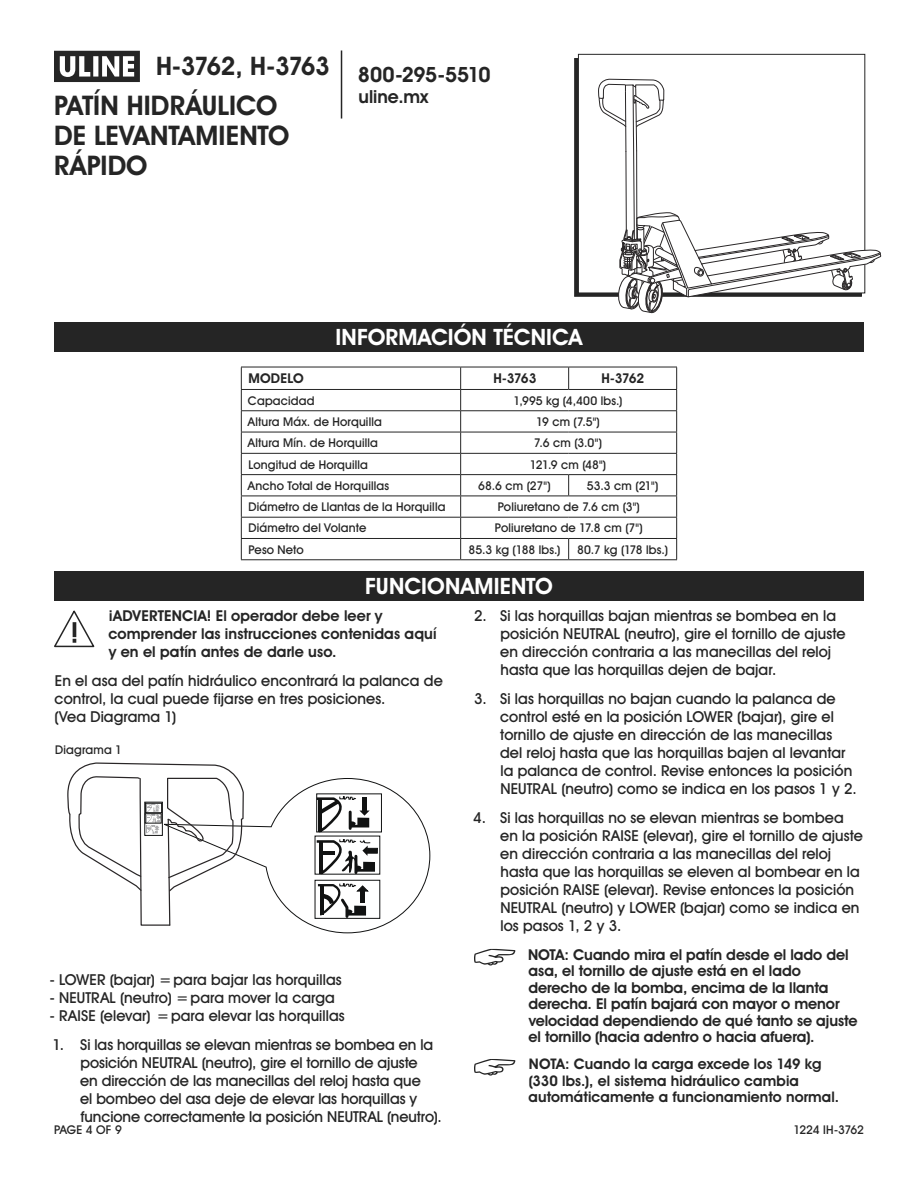
<style>
.page{position:relative;width:918px;height:1188px;background:#fff}
.page>*{position:absolute;margin:0;border:0;box-sizing:border-box;transform-origin:0 0}
.t1{font:700 27px/30px "Uline Two Knine";letter-spacing:.005em;color:#252525}
.t2{font:700 25.5px "Uline Two Knine";letter-spacing:-.075em;color:#252525}
.t3{font:700 22.5px "Uline Two Knine";letter-spacing:.005em;color:#fff}
.t4{font:700 21px "Uline Two Knine";letter-spacing:-.02em;color:#252525}
.t5{font:700 18px "Uline Two Knine";color:#252525}
.t6{font:15px/18px "Uline Two Knine";letter-spacing:.005em;color:#252525}
.t7{font:700 15px/16.5px "Uline Two Knine";color:#252525}
.t8{font:700 14.7px/16.5px "Uline Two Knine";letter-spacing:.005em;color:#252525}
.t9{font:700 13.5px "Uline Two Knine";letter-spacing:-.015em;color:#252525}
.t10{font:12px "Uline Two Knine";letter-spacing:.015em;color:#252525}
.t11{font:12px "Uline Two Knine";letter-spacing:-.005em;color:#252525}
.t12{font:12px "Uline Two Knine";letter-spacing:-.02em;color:#252525}
</style>
<div class="page">
<hr style="left:341px;top:50px;width:1px;height:69px;background:#252525">
<svg style="left:54px;top:51px;width:86px;height:31px"></svg>
<svg style="left:54px;top:610px;width:40px;height:37px"></svg>
<svg style="left:474px;top:949px;width:41px;height:17px"></svg>
<svg style="left:474px;top:1059px;width:41px;height:17px"></svg>
<div style="left:54px;top:571px;width:810px;height:30px;background:#252525"></div>
<div style="left:54px;top:322px;width:810px;height:30px;background:#252525"></div>
<svg style="left:67px;top:763px;width:364px;height:171px"></svg>
<svg style="left:598px;top:79px;width:284px;height:234px"></svg>
<hr style="left:241px;top:367px;width:220px;height:1px;background:#252525">
<hr style="left:461px;top:367px;width:108px;height:1px;background:#252525">
<hr style="left:569px;top:367px;width:108px;height:1px;background:#252525">
<svg style="left:568px;top:367px;width:1px;height:22px"></svg>
<hr style="left:241px;top:389px;width:220px;height:1px;background:#252525">
<hr style="left:461px;top:389px;width:108px;height:1px;background:#252525">
<hr style="left:569px;top:389px;width:108px;height:1px;background:#252525">
<hr style="left:241px;top:410px;width:220px;height:1px;background:#252525">
<hr style="left:461px;top:410px;width:108px;height:1px;background:#252525">
<hr style="left:569px;top:410px;width:108px;height:1px;background:#252525">
<hr style="left:241px;top:432px;width:220px;height:1px;background:#252525">
<hr style="left:461px;top:432px;width:108px;height:1px;background:#252525">
<hr style="left:569px;top:432px;width:108px;height:1px;background:#252525">
<hr style="left:241px;top:453px;width:220px;height:1px;background:#252525">
<hr style="left:461px;top:453px;width:108px;height:1px;background:#252525">
<hr style="left:569px;top:453px;width:108px;height:1px;background:#252525">
<hr style="left:241px;top:474px;width:220px;height:1px;background:#252525">
<hr style="left:461px;top:474px;width:108px;height:1px;background:#252525">
<hr style="left:569px;top:474px;width:108px;height:1px;background:#252525">
<svg style="left:568px;top:475px;width:1px;height:21px"></svg>
<hr style="left:241px;top:496px;width:220px;height:1px;background:#252525">
<hr style="left:461px;top:496px;width:108px;height:1px;background:#252525">
<hr style="left:569px;top:496px;width:108px;height:1px;background:#252525">
<hr style="left:241px;top:517px;width:220px;height:1px;background:#252525">
<hr style="left:461px;top:517px;width:108px;height:1px;background:#252525">
<hr style="left:569px;top:517px;width:108px;height:1px;background:#252525">
<hr style="left:241px;top:538px;width:220px;height:1px;background:#252525">
<svg style="left:241px;top:367px;width:1px;height:192px"></svg>
<hr style="left:461px;top:538px;width:108px;height:1px;background:#252525">
<svg style="left:460px;top:367px;width:1px;height:192px"></svg>
<hr style="left:569px;top:538px;width:108px;height:1px;background:#252525">
<svg style="left:568px;top:539px;width:1px;height:20px"></svg>
<svg style="left:676px;top:367px;width:1px;height:192px"></svg>
<hr style="left:241px;top:559px;width:220px;height:1px;background:#252525">
<hr style="left:461px;top:559px;width:108px;height:1px;background:#252525">
<hr style="left:569px;top:559px;width:108px;height:1px;background:#252525">
<h2 class="t2" style="left:156px;top:51px;width:175px">H-3762, H-3763</h2>
<h1 class="t1" style="left:54px;top:90px;width:237px">PATÍN HIDRÁULICO<br>DE LEVANTAMIENTO<br>RÁPIDO</h1>
<h3 class="t4" style="left:358px;top:62px;width:134px">800-295-5510</h3>
<p class="t5" style="left:359px;top:86px;width:71px">uline.mx</p>
<h3 class="t3" style="left:336px;top:324px;width:248px">INFORMACIÓN TÉCNICA</h3>
<p class="t9" style="left:248px;top:371px;width:57px">MODELO</p>
<p class="t9" style="left:493px;top:371px;width:45px">H-3763</p>
<p class="t9" style="left:601px;top:371px;width:45px">H-3762</p>
<p class="t10" style="left:248px;top:393px;width:68px">Capacidad</p>
<p class="t10" style="left:513px;top:393px;width:111px">1,995 kg (4,400 lbs.)</p>
<p class="t10" style="left:248px;top:414px;width:135px">Altura Máx. de Horquilla</p>
<p class="t10" style="left:536px;top:414px;width:65px">19 cm (7.5")</p>
<p class="t10" style="left:248px;top:436px;width:132px">Altura Mín. de Horquilla</p>
<p class="t10" style="left:534px;top:436px;width:70px">7.6 cm (3.0")</p>
<p class="t10" style="left:248px;top:457px;width:121px">Longitud de Horquilla</p>
<p class="t10" style="left:530px;top:457px;width:78px">121.9 cm (48")</p>
<p class="t10" style="left:248px;top:478px;width:143px">Ancho Total de Horquillas</p>
<p class="t10" style="left:478px;top:478px;width:74px">68.6 cm (27")</p>
<p class="t10" style="left:587px;top:478px;width:73px">53.3 cm (21")</p>
<p class="t10" style="left:248px;top:500px;width:198px">Diámetro de Llantas de la Horquilla</p>
<p class="t10" style="left:498px;top:500px;width:144px">Poliuretano de 7.6 cm (3")</p>
<p class="t10" style="left:248px;top:521px;width:119px">Diámetro del Volante</p>
<p class="t10" style="left:495px;top:521px;width:149px">Poliuretano de 17.8 cm (7")</p>
<p class="t10" style="left:248px;top:542px;width:57px">Peso Neto</p>
<p class="t11" style="left:469px;top:542px;width:93px">85.3 kg (188 lbs.)</p>
<p class="t10" style="left:577px;top:542px;width:92px">80.7 kg (178 lbs.)</p>
<h3 class="t3" style="left:365px;top:573px;width:189px">FUNCIONAMIENTO</h3>
<p class="t6" style="left:500px;top:607px;width:347px;text-indent:-26px">2. Si las horquillas bajan mientras se bombea en la posición NEUTRAL (neutro), gire el tornillo de ajuste en dirección contraria a las manecillas del reloj hasta que las horquillas dejen de bajar.</p>
<p class="t6" style="left:500px;top:689px;width:358px;text-indent:-26px">3. Si las horquillas no bajan cuando la palanca de control esté en la posición LOWER (bajar), gire el tornillo de ajuste en dirección de las manecillas del reloj hasta que las horquillas bajen al levantar la palanca de control. Revise entonces la posición NEUTRAL (neutro) como se indica en los pasos 1 y 2.</p>
<p class="t6" style="left:500px;top:808px;width:364px;text-indent:-27px">4. Si las horquillas no se elevan mientras se bombea en la posición RAISE (elevar), gire el tornillo de ajuste en dirección contraria a las manecillas del reloj hasta que las horquillas se eleven al bombear en la posición RAISE (elevar). Revise entonces la posición NEUTRAL (neutro) y LOWER (bajar) como se indica en los pasos 1, 2 y 3.</p>
<p class="t7" style="left:528px;top:946px;width:331px">NOTA: Cuando mira el patín desde el lado del asa, el tornillo de ajuste está en el lado derecho de la bomba, encima de la llanta derecha. El patín bajará con mayor o menor velocidad dependiendo de qué tanto se ajuste el tornillo (hacia adentro o hacia afuera).</p>
<p class="t8" style="left:528px;top:1056px;width:312px">NOTA: Cuando la carga excede los 149 kg (330 lbs.), el sistema hidráulico cambia automáticamente a funcionamiento normal.</p>
<p class="t7" style="left:108px;top:607px;width:330px;line-height:18px">¡ADVERTENCIA! El operador debe leer y comprender las instrucciones contenidas aquí y en el patín antes de darle uso.</p>
<p class="t6" style="left:55px;top:671px;width:390px">En el asa del patín hidráulico encontrará la palanca de control, la cual puede fijarse en tres posiciones.<br>(Vea Diagrama 1)</p>
<p class="t10" style="left:55px;top:742px;width:68px">Diagrama 1</p>
<p class="t6" style="left:50px;top:970px;width:293px">- LOWER (bajar) =para bajar las horquillas</p>
<p class="t6" style="left:50px;top:988px;width:287px">- NEUTRAL (neutro) =para mover la carga</p>
<p class="t6" style="left:50px;top:1006px;width:296px">- RAISE (elevar) =para elevar las horquillas</p>
<p class="t6" style="left:80px;top:1035px;width:363px;text-indent:-28px">1. Si las horquillas se elevan mientras se bombea en la posición NEUTRAL (neutro), gire el tornillo de ajuste<br>en dirección de las manecillas del reloj hasta que<br>el bombeo del asa deje de elevar las horquillas y funcione correctamente la posición NEUTRAL (neutro).</p>
<p class="t10" style="left:54px;top:1122px;width:69px">PAGE 4 OF 9</p>
<p class="t12" style="left:793px;top:1122px;width:72px">1224 IH-3762</p>
</div>
